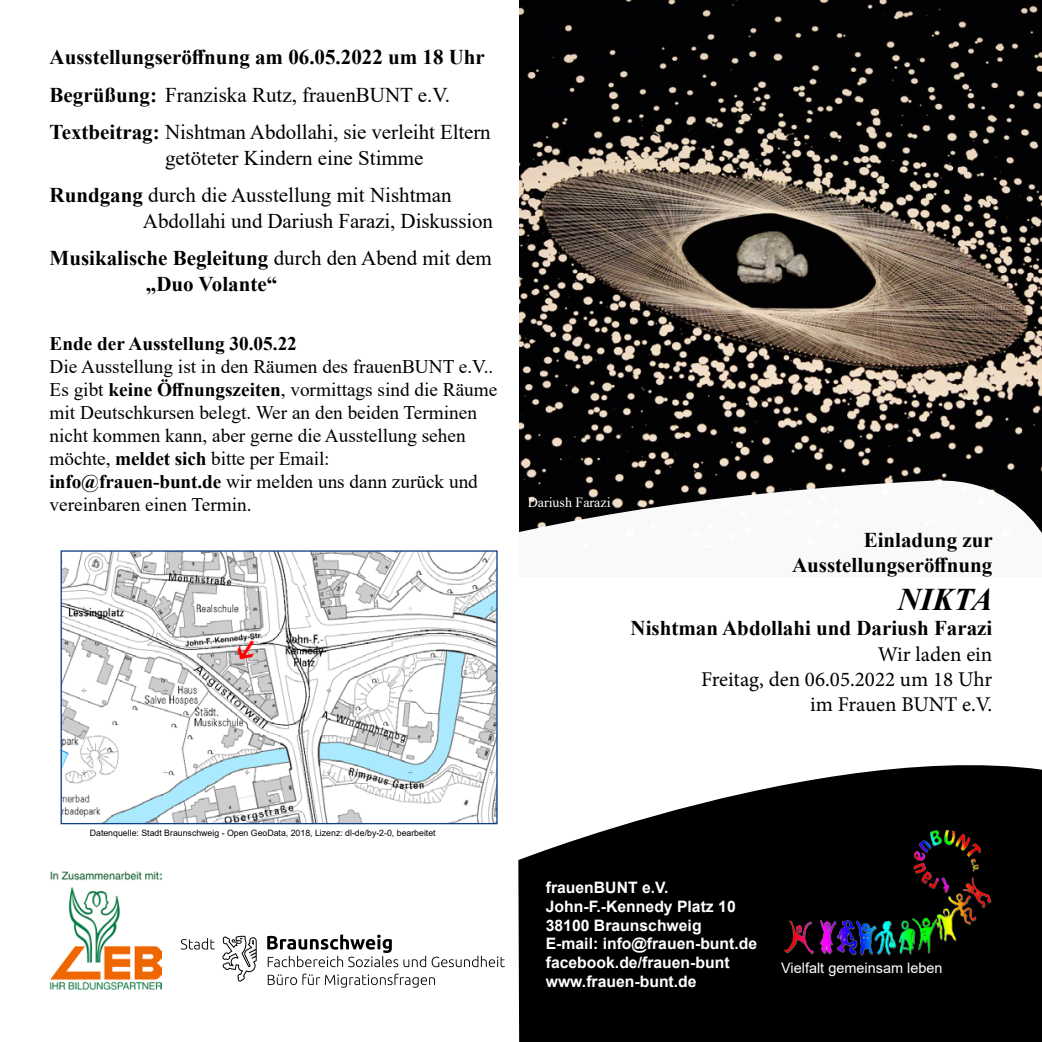
<style>
.page{position:relative;width:1042px;height:1042px;background:#fff}
.page>*{position:absolute;margin:0;border:0;box-sizing:border-box;transform-origin:0 0}
.t1{font:italic 700 31.5px "Times New Roman";color:#000}
.t2{font:21px/37.8px "Times New Roman";color:#000}
.t3{font:700 21px/25.2px "Times New Roman";color:#000;text-align:right}
.t4{font:21px/25.2px "Minion Pro";color:#000;text-align:right}
.t5{font:19.25px/23.1px "Times New Roman";color:#000}
.t6{font:700 19.25px "Times New Roman";color:#000}
.t7{font:700 15.75px/18.9px "Arial";color:#fff}
.t8{font:14.53px "Arial";color:#fff}
.t9{font:14px "Times New Roman";color:#fff}
.t10{font:8.75px "Arial";color:#000}
.s1{font-weight:700}
</style>
<div class="page">
<img style="left:519px;top:0;width:523px;height:472px">
<svg style="left:49px;top:472px;width:993px;height:518px"></svg>
<svg style="left:518px;top:704px;width:524px;height:338px;fill:#000"></svg>
<img style="left:50px;top:870px;width:112px;height:120px">
<img style="left:762px;top:822px;width:248px;height:139px">
<img style="left:63px;top:552px;width:433px;height:270px">
<div style="left:61px;top:550px;width:437px;height:274px;border:1px solid #0e4186"></div>
<svg style="left:181px;top:938px;width:34px;height:11px"></svg>
<svg style="left:222px;top:936px;width:35px;height:45px"></svg>
<svg style="left:267px;top:934px;width:159px;height:33px"></svg>
<svg style="left:432px;top:955px;width:73px;height:12px"></svg>
<svg style="left:268px;top:973px;width:167px;height:14px"></svg>
<p class="t2" style="left:50px;top:37px;width:443px"><span class="s1">Ausstellungseröffnung am 06.05.2022 um 18 Uhr<br>Begrüßung:</span> Franziska Rutz, frauenBUNT e.V.<br><span class="s1">Textbeitrag:</span> Nishtman Abdollahi, sie verleiht Eltern</p>
<p class="t2" style="left:50px;top:138px;width:403px;text-indent:116px">getöteter Kindern eine Stimme<br><span class="s1">Rundgang</span> durch die Ausstellung mit Nishtman</p>
<p class="t2" style="left:50px;top:201px;width:445px;text-align:right">Abdollahi und Dariush Farazi, Diskussion<br><span class="s1">Musikalische Begleitung</span> durch den Abend mit dem</p>
<p class="t3" style="left:146px;top:270px;width:133px">„Duo Volante“</p>
<p class="t6" style="left:50px;top:329px;width:249px">Ende der Ausstellung 30.05.22</p>
<p class="t5" style="left:50px;top:354px;width:449px">Die Ausstellung ist in den Räumen des frauenBUNT e.V..<br>Es gibt <span class="s1">keine Öffnungszeiten</span>, vormittags sind die Räume mit Deutschkursen belegt. Wer an den beiden Terminen nicht kommen kann, aber gerne die Ausstellung sehen möchte, <span class="s1">meldet sich</span> bitte per Email: <span class="s1">info@frauen-bunt.de</span> wir melden uns dann zurück und vereinbaren einen Termin.</p>
<p class="t9" style="left:528px;top:492px;width:84px">Dariush Farazi</p>
<p class="t3" style="left:792px;top:527px;width:202px">Einladung zur<br>Ausstellungseröffnung</p>
<h1 class="t1" style="left:898px;top:578px;width:96px">NIKTA</h1>
<p class="t3" style="left:630px;top:615px;width:363px">Nishtman Abdollahi und Dariush Farazi</p>
<p class="t4" style="left:701px;top:641px;width:293px">Wir laden ein<br>Freitag, den 06.05.2022 um 18 Uhr im Frauen BUNT e.V.</p>
<p class="t10" style="left:90px;top:826px;width:347px">Datenquelle: Stadt Braunschweig - Open GeoData, 2018, Lizenz: dl-de/by-2-0, bearbeitet</p>
<p class="t7" style="left:546px;top:878px;width:213px">frauenBUNT e.V.<br>John-F.-Kennedy Platz 10<br>38100 Braunschweig<br>E-mail: info@frauen-bunt.de facebook.de/frauen-bunt www.frauen-bunt.de</p>
<p class="t8" style="left:781px;top:957px;width:163px">Vielfalt gemeinsam leben</p>
</div>
